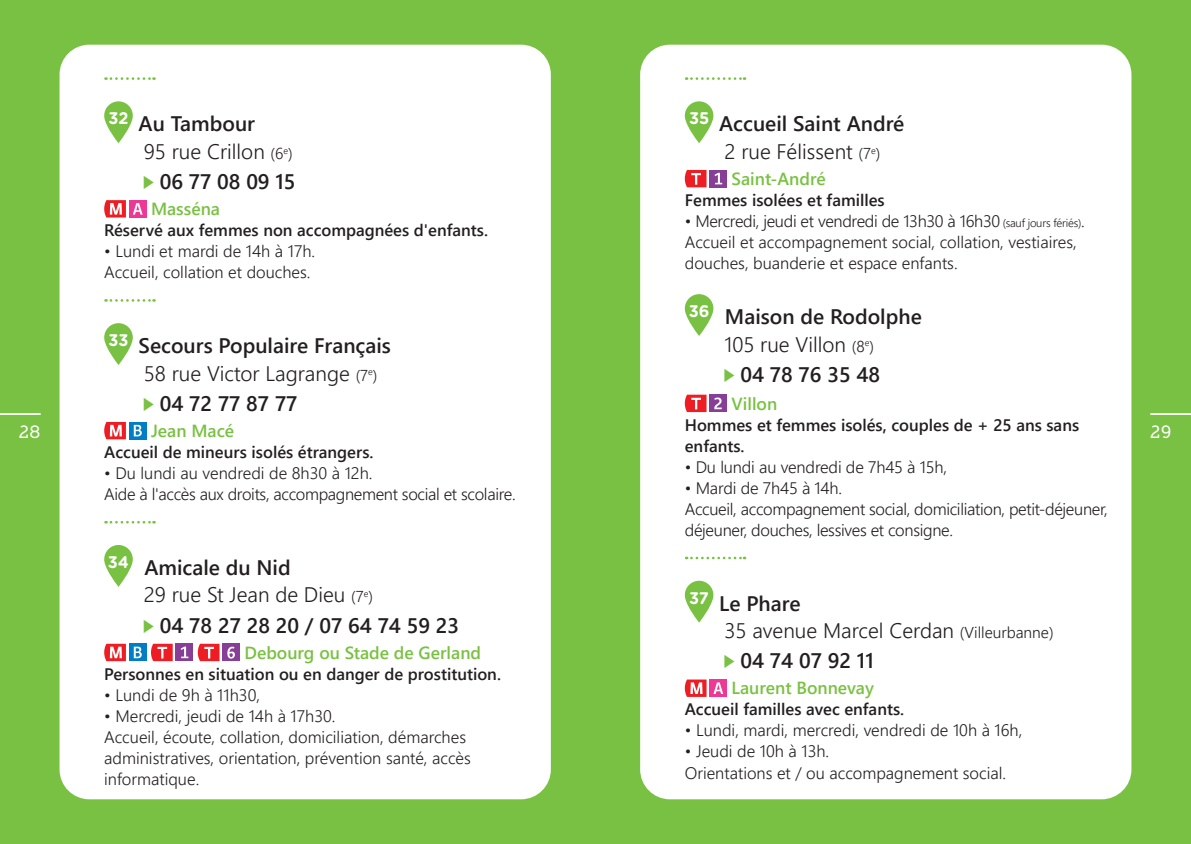
<style>
.page{position:relative;width:1191px;height:844px;background:#fff}
.page>*{position:absolute;margin:0;border:0;box-sizing:border-box;transform-origin:0 0}
.Adresse{font:21px "Webly Sleek UI Semilight";color:#231f20}
.LIEUX{font:21px "Webly Sleek UI Semibold";color:#231f20}
.Telephone{font:21px "Webly Sleek UI Semibold";color:#231f20}
.t1{font:19.25px "Nilland Small Caps Bold";color:#fff}
.METRO{font:17.5px "Webly Sleek UI Semibold";color:#79c142}
.Numéro_Pointeur{font:700 16.8px "Gotham Rounded";color:#fff;scale:.96 1}
.INFOS{font:16.62px/21px "Webly Sleek UI Semilight";color:#231f20}
.INFOS-2{font:16.62px/21px "Webly Sleek UI Semilight";letter-spacing:-.02em;color:#231f20}
.PUBLIC{font:16.62px/21px "Webly Sleek UI Semibold";color:#231f20}
.INFOS-3{font:16.62px "Webly Sleek UI Semibold";color:#231f20}
.s1{font-size:15.75px}
.s2{font-size:11.38px}
</style>
<div class="page">
<div style="left:0;top:0;width:1191px;height:843px;background:#79c142"></div>
<hr style="left:0;top:413px;width:41px;height:2px;background:#fff">
<hr style="left:1150px;top:413px;width:41px;height:2px;background:#fff">
<div style="left:60px;top:45px;width:491px;height:754px;background:#fff;border-radius:30px"></div>
<div style="left:640px;top:45px;width:491px;height:754px;background:#fff;border-radius:30px"></div>
<svg style="left:686px;top:77px;width:59px;height:3px"></svg>
<svg style="left:686px;top:556px;width:59px;height:3px"></svg>
<svg style="left:685px;top:101px;width:28px;height:42px"></svg>
<svg style="left:685px;top:170px;width:21px;height:17px"></svg>
<div style="left:709px;top:170px;width:18px;height:17px;background:#873e97"></div>
<svg style="left:714px;top:173px;width:8px;height:11px"></svg>
<svg style="left:685px;top:294px;width:28px;height:42px"></svg>
<svg style="left:685px;top:394px;width:21px;height:18px"></svg>
<div style="left:709px;top:394px;width:18px;height:18px;background:#873e97"></div>
<svg style="left:714px;top:397px;width:7px;height:12px"></svg>
<svg style="left:685px;top:580px;width:28px;height:42px"></svg>
<svg style="left:685px;top:679px;width:21px;height:17px"></svg>
<div style="left:709px;top:679px;width:18px;height:17px;background:#ed3896"></div>
<svg style="left:713px;top:682px;width:10px;height:11px"></svg>
<svg style="left:105px;top:77px;width:49px;height:3px"></svg>
<svg style="left:105px;top:299px;width:49px;height:2px"></svg>
<svg style="left:105px;top:520px;width:49px;height:3px"></svg>
<svg style="left:104px;top:101px;width:29px;height:42px"></svg>
<svg style="left:104px;top:200px;width:22px;height:17px"></svg>
<div style="left:129px;top:200px;width:17px;height:17px;background:#ed3896"></div>
<svg style="left:133px;top:203px;width:10px;height:11px"></svg>
<svg style="left:104px;top:323px;width:29px;height:42px"></svg>
<svg style="left:104px;top:422px;width:22px;height:17px"></svg>
<svg style="left:129px;top:422px;width:17px;height:17px"></svg>
<svg style="left:134px;top:425px;width:8px;height:11px"></svg>
<svg style="left:104px;top:545px;width:29px;height:41px"></svg>
<svg style="left:104px;top:643px;width:22px;height:18px"></svg>
<div style="left:129px;top:643px;width:17px;height:18px;background:#007ec5"></div>
<svg style="left:134px;top:646px;width:8px;height:12px"></svg>
<svg style="left:151px;top:643px;width:22px;height:18px"></svg>
<div style="left:176px;top:643px;width:17px;height:18px;background:#873e97"></div>
<svg style="left:181px;top:646px;width:7px;height:12px"></svg>
<svg style="left:198px;top:643px;width:21px;height:18px"></svg>
<div style="left:222px;top:643px;width:18px;height:18px;background:#873e97"></div>
<svg style="left:227px;top:646px;width:8px;height:12px"></svg>
<p class="Numéro_Pointeur" style="left:108px;top:106px;width:22px">32</p>
<p class="LIEUX" style="left:139px;top:108px;width:118px">Au Tambour</p>
<p class="Adresse" style="left:144px;top:135px;width:150px">95 rue Crillon <span class="s1">(6</span><sup>e</sup><span class="s1">)</span></p>
<p class="Telephone" style="left:160px;top:166px;width:137px">06 77 08 09 15</p>
<p class="METRO" style="left:151px;top:195px;width:71px">Masséna</p>
<p class="PUBLIC" style="left:104px;top:219px;width:385px">Réservé aux femmes non accompagnées d'enfants.</p>
<p class="INFOS" style="left:104px;top:240px;width:212px">• Lundi et mardi de 14h à 17h.</p>
<p class="INFOS" style="left:104px;top:261px;width:208px">Accueil, collation et douches.</p>
<p class="Numéro_Pointeur" style="left:689px;top:106px;width:22px">35</p>
<p class="LIEUX" style="left:719px;top:108px;width:187px">Accueil Saint André</p>
<p class="Adresse" style="left:724px;top:135px;width:157px">2 rue Félissent <span class="s1">(7</span><sup>e</sup><span class="s1">)</span></p>
<p class="METRO" style="left:731px;top:165px;width:96px">Saint-André</p>
<p class="PUBLIC" style="left:685px;top:189px;width:201px">Femmes isolées et familles</p>
<p class="INFOS-2" style="left:685px;top:210px;width:401px">• Mercredi, jeudi et vendredi de 13h30 à 16h30 <span class="s2">(sauf jours fériés)</span>.</p>
<p class="INFOS" style="left:685px;top:231px;width:393px">Accueil et accompagnement social, collation, vestiaires, douches, buanderie et espace enfants.</p>
<p class="Numéro_Pointeur" style="left:689px;top:298px;width:23px">36</p>
<p class="LIEUX" style="left:725px;top:300px;width:198px">Maison de Rodolphe</p>
<p class="Adresse" style="left:724px;top:328px;width:151px">105 rue Villon <span class="s1">(8</span><sup>e</sup><span class="s1">)</span></p>
<p class="Telephone" style="left:740px;top:358px;width:141px">04 78 76 35 48</p>
<p class="METRO" style="left:731px;top:390px;width:47px">Villon</p>
<p class="PUBLIC" style="left:685px;top:413px;width:396px">Hommes et femmes isolés, couples de + 25 ans sans enfants.</p>
<p class="INFOS" style="left:685px;top:455px;width:264px">• Du lundi au vendredi de 7h45 à 15h,</p>
<p class="INFOS" style="left:685px;top:476px;width:159px">• Mardi de 7h45 à 14h.</p>
<p class="INFOS-2" style="left:685px;top:497px;width:424px">Accueil, accompagnement social, domiciliation, petit-déjeuner, déjeuner, douches, lessives et consigne.</p>
<p class="Numéro_Pointeur" style="left:108px;top:327px;width:22px">33</p>
<p class="LIEUX" style="left:139px;top:329px;width:254px">Secours Populaire Français</p>
<p class="Adresse" style="left:144px;top:357px;width:235px">58 rue Victor Lagrange <span class="s1">(7</span><sup>e</sup><span class="s1">)</span></p>
<p class="Telephone" style="left:160px;top:387px;width:139px">04 72 77 87 77</p>
<p class="METRO" style="left:151px;top:417px;width:85px">Jean Macé</p>
<p class="PUBLIC" style="left:104px;top:440px;width:271px">Accueil de mineurs isolés étrangers.</p>
<p class="INFOS" style="left:104px;top:461px;width:270px">• Du lundi au vendredi de 8h30 à 12h.</p>
<p class="INFOS-2" style="left:104px;top:482px;width:413px">Aide à l'accès aux droits, accompagnement social et scolaire.</p>
<p class="t1" style="left:19px;top:419px;width:24px">28</p>
<p class="t1" style="left:1150px;top:419px;width:23px">29</p>
<p class="Numéro_Pointeur" style="left:108px;top:549px;width:24px">34</p>
<p class="LIEUX" style="left:144px;top:551px;width:148px">Amicale du Nid</p>
<p class="Adresse" style="left:144px;top:579px;width:231px">29 rue St Jean de Dieu <span class="s1">(7</span><sup>e</sup><span class="s1">)</span></p>
<p class="Telephone" style="left:160px;top:609px;width:301px">04 78 27 28 20 / 07 64 74 59 23</p>
<p class="METRO" style="left:244px;top:639px;width:238px">Debourg ou Stade de Gerland</p>
<p class="PUBLIC" style="left:104px;top:662px;width:398px">Personnes en situation ou en danger de prostitution.</p>
<p class="INFOS" style="left:104px;top:683px;width:157px">• Lundi de 9h à 11h30,</p>
<p class="INFOS" style="left:104px;top:704px;width:233px">• Mercredi, jeudi de 14h à 17h30.</p>
<p class="INFOS" style="left:104px;top:725px;width:368px">Accueil, écoute, collation, domiciliation, démarches administratives, orientation, prévention santé, accès informatique.</p>
<p class="Numéro_Pointeur" style="left:689px;top:585px;width:22px">37</p>
<p class="LIEUX" style="left:719px;top:587px;width:83px">Le Phare</p>
<p class="Adresse" style="left:724px;top:614px;width:330px">35 avenue Marcel Cerdan <span class="s1">(Villeurbanne)</span></p>
<p class="Telephone" style="left:740px;top:645px;width:135px">04 74 07 92 11</p>
<p class="METRO" style="left:731px;top:674px;width:144px">Laurent Bonnevay</p>
<p class="INFOS-3" style="left:685px;top:696px;width:221px">Accueil familles avec enfants.</p>
<p class="INFOS" style="left:685px;top:719px;width:339px">• Lundi, mardi, mercredi, vendredi de 10h à 16h,</p>
<p class="INFOS" style="left:685px;top:740px;width:146px">• Jeudi de 10h à 13h.</p>
<p class="INFOS" style="left:685px;top:761px;width:323px">Orientations et / ou accompagnement social.</p>
</div>
